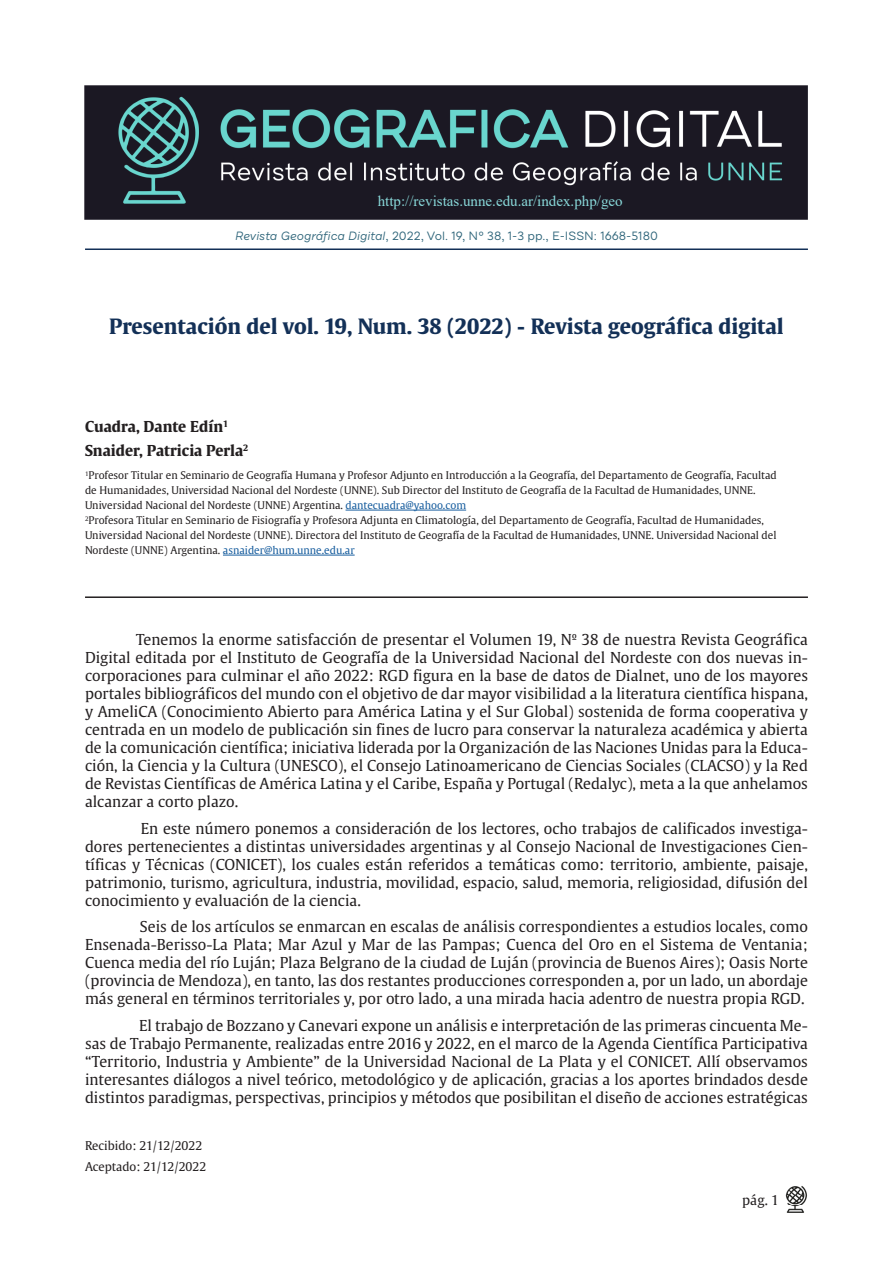
<style>
.page{position:relative;width:893px;height:1263px;background:#fff}
.page>*{position:absolute;margin:0;border:0;box-sizing:border-box;transform-origin:0 0}
.TiruloOriginal{font:700 21px "Gulliver";color:#133057}
.Parrafo{font:15px/18px "Gulliver";color:#231f20;text-align:justify}
.t1{font:15px "Times New Roman";color:#89d9da}
.Autores{font:700 15px "Gulliver";color:#231f20}
.t2{font:13.5px "Gulliver";color:#231f20}
.t3{font:12px "Draft B";color:#30667b}
.Historial{font:12px "Gulliver";color:#231f20}
.PieAutor{font:10.5px/15px "Gulliver";color:#231f20}
.s1{font-style:italic}
.s2{color:#175d9e}
</style>
<div class="page">
<img style="left:85px;top:85px;width:723px;height:135px">
<img style="left:786px;top:1186px;width:21px;height:27px">
<hr style="left:346px;top:510px;width:120px;height:1px;background:#175d9e">
<hr style="left:223px;top:555px;width:132px;height:1px;background:#175d9e">
<hr style="left:85px;top:596px;width:723px;height:2px;background:#231f20">
<hr style="left:85px;top:248px;width:723px;height:2px;background:#133057">
<p class="t1" style="left:378px;top:191px;width:246px">http://revistas.unne.edu.ar/index.php/geo</p>
<p class="t3" style="left:235px;top:228px;width:424px"><span class="s1">Revista Geográfica Digital</span>, 2022, Vol. 19, Nº 38, 1-3 pp., E-ISSN: 1668-5180</p>
<p class="TiruloOriginal" style="left:109px;top:313px;width:676px">Presentación del vol. 19, Num. 38 (2022) - Revista geográfica digital</p>
<p class="Autores" style="left:85px;top:417px;width:145px">Cuadra, Dante Edín<sup>1</sup></p>
<p class="Autores" style="left:85px;top:440px;width:165px">Snaider, Patricia Perla<sup>2</sup></p>
<p class="PieAutor" style="left:85px;top:468px;width:693px"><sup>1</sup>Profesor Titular en Seminario de Geografía Humana y Profesor Adjunto en Introducción a la Geografía, del Departamento de Geografía, Facultad</p>
<p class="PieAutor" style="left:85px;top:483px;width:672px">de Humanidades, Universidad Nacional del Nordeste (UNNE). Sub Director del Instituto de Geografía de la Facultad de Humanidades, UNNE.<br>Universidad Nacional del Nordeste (UNNE) Argentina. <span class="s2">dantecuadra@yahoo.com</span></p>
<p class="PieAutor" style="left:85px;top:513px;width:693px"><sup>2</sup>Profesora Titular en Seminario de Fisiografía y Profesora Adjunta en Climatología, del Departamento de Geografía, Facultad de Humanidades,<br>Universidad Nacional del Nordeste (UNNE). Directora del Instituto de Geografía de la Facultad de Humanidades, UNNE. Universidad Nacional del<br>Nordeste (UNNE) Argentina. <span class="s2">asnaider@hum.unne.edu.ar</span></p>
<p class="Parrafo" style="left:85px;top:631px;width:724px;text-indent:51px">Tenemos la enorme satisfacción de presentar el Volumen 19, Nº 38 de nuestra Revista Geográfica Digital editada por el Instituto de Geografía de la Universidad Nacional del Nordeste con dos nuevas in&shy;corporaciones para culminar el año 2022: RGD figura en la base de datos de Dialnet, uno de los mayores portales bibliográficos del mundo con el objetivo de dar mayor visibilidad a la literatura científica hispana, y AmeliCA (Conocimiento Abierto para América Latina y el Sur Global) sostenida de forma cooperativa y centrada en un modelo de publicación sin fines de lucro para conservar la naturaleza académica y abierta de la comunicación científica; iniciativa liderada por la Organización de las Naciones Unidas para la Educa&shy;ción, la Ciencia y la Cultura (UNESCO), el Consejo Latinoamericano de Ciencias Sociales (CLACSO) y la Red de Revistas Científicas de América Latina y el Caribe, España y Portugal (Redalyc), meta a la que anhelamos alcanzar a corto plazo.</p>
<p class="Parrafo" style="left:85px;top:819px;width:724px;text-indent:56px">En este número ponemos a consideración de los lectores, ocho trabajos de calificados investiga&shy;dores pertenecientes a distintas universidades argentinas y al Consejo Nacional de Investigaciones Cien&shy;tíficas y Técnicas (CONICET), los cuales están referidos a temáticas como: territorio, ambiente, paisaje, patrimonio, turismo, agricultura, industria, movilidad, espacio, salud, memoria, religiosidad, difusión del conocimiento y evaluación de la ciencia.</p>
<p class="Parrafo" style="left:85px;top:918px;width:724px;text-indent:55px">Seis de los artículos se enmarcan en escalas de análisis correspondientes a estudios locales, como Ensenada-Berisso-La Plata; Mar Azul y Mar de las Pampas; Cuenca del Oro en el Sistema de Ventania; Cuenca media del río Luján; Plaza Belgrano de la ciudad de Luján (provincia de Buenos Aires); Oasis Norte (provincia de Mendoza), en tanto, las dos restantes producciones corresponden a, por un lado, un abordaje más general en términos territoriales y, por otro lado, a una mirada hacia adentro de nuestra propia RGD.</p>
<p class="Parrafo" style="left:85px;top:1016px;width:724px;text-indent:54px">El trabajo de Bozzano y Canevari expone un análisis e interpretación de las primeras cincuenta Me&shy;sas de Trabajo Permanente, realizadas entre 2016 y 2022, en el marco de la Agenda Científica Participativa “Territorio, Industria y Ambiente” de la Universidad Nacional de La Plata y el CONICET. Allí observamos interesantes diálogos a nivel teórico, metodológico y de aplicación, gracias a los aportes brindados desde distintos paradigmas, perspectivas, principios y métodos que posibilitan el diseño de acciones estratégicas</p>
<p class="Historial" style="left:85px;top:1138px;width:119px">Recibido: 21/12/2022</p>
<p class="Historial" style="left:85px;top:1159px;width:123px">Aceptado: 21/12/2022</p>
<p class="t2" style="left:742px;top:1191px;width:38px">pág. 1</p>
</div>
